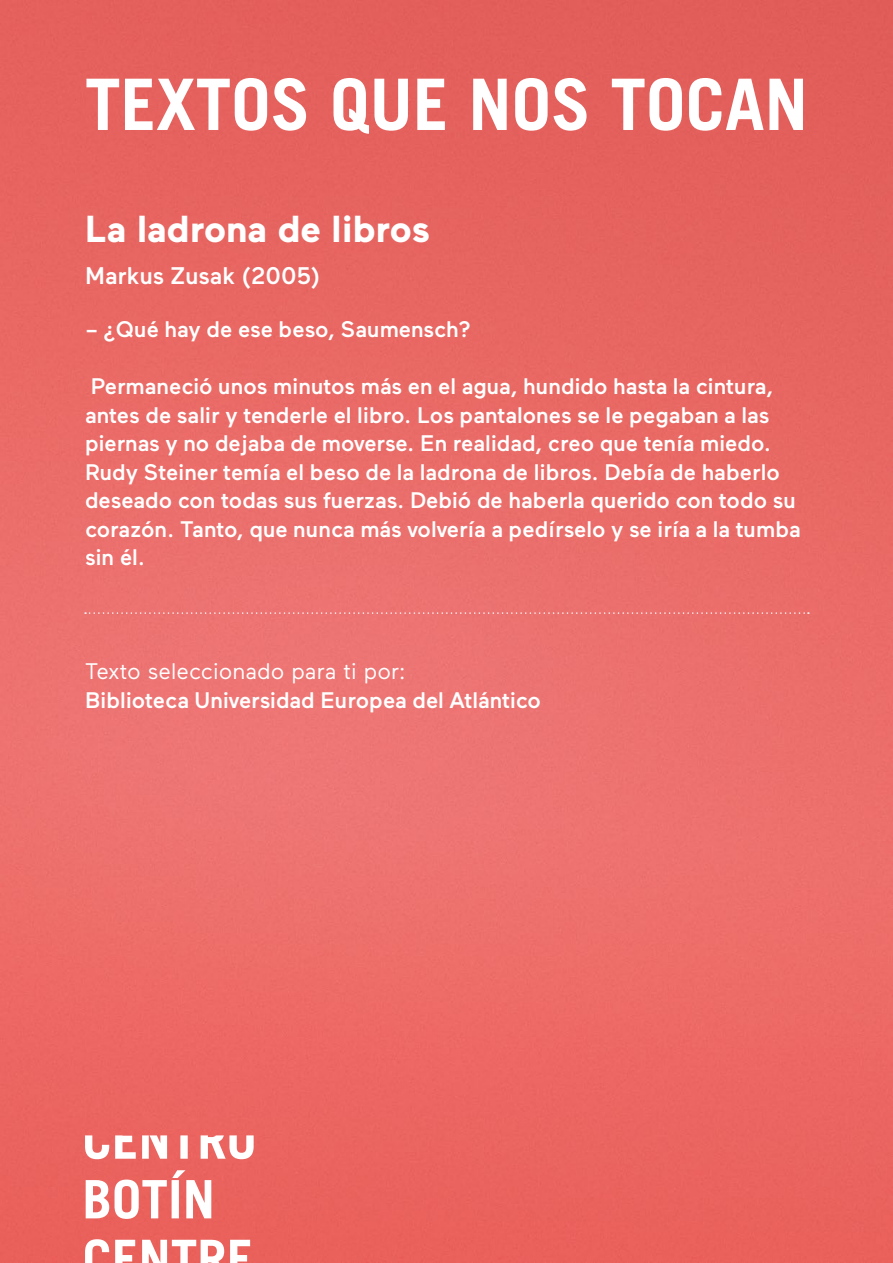
<style>
.page{position:relative;width:893px;height:1263px;background:#fff}
.page>*{position:absolute;margin:0;border:0;box-sizing:border-box;transform-origin:0 0}
.t1{font:700 71.1px "Trade Gothic LT Std";color:#fff}
.t2{font:700 37.5px "Maax";color:#fff}
.t3{font:500 24px "Maax";color:#fff}
.t4{font:500 22.5px/28.5px "Maax";color:#fff}
.t5{font:22.5px "Maax";color:#fff}
</style>
<div class="page">
<img style="left:0;top:0;width:893px;height:1263px">
<svg style="left:85px;top:1135px;width:169px;height:128px"></svg>
<svg style="left:85px;top:612px;width:724px;height:2px"></svg>
<h1 class="t1" style="left:85px;top:61px;width:724px">TEXTOS QUE NOS TOCAN</h1>
<h2 class="t2" style="left:85px;top:208px;width:347px">La ladrona de libros</h2>
<p class="t3" style="left:85px;top:262px;width:237px">Markus Zusak (2005)</p>
<p class="t4" style="left:85px;top:315px;width:387px">– ¿Qué hay de ese beso, Saumensch?</p>
<p class="t4" style="left:85px;top:372px;width:717px">Permaneció unos minutos más en el agua, hundido hasta la cintura, antes de salir y tenderle el libro. Los pantalones se le pegaban a las piernas y no dejaba de moverse. En realidad, creo que tenía miedo.<br>Rudy Steiner temía el beso de la ladrona de libros. Debía de haberlo deseado con todas sus fuerzas. Debió de haberla querido con todo su corazón. Tanto, que nunca más volvería a pedírselo y se iría a la tumba sin él.</p>
<p class="t5" style="left:85px;top:659px;width:322px">Texto seleccionado para ti por:</p>
<p class="t4" style="left:85px;top:686px;width:457px">Biblioteca Universidad Europea del Atlántico</p>
</div>
